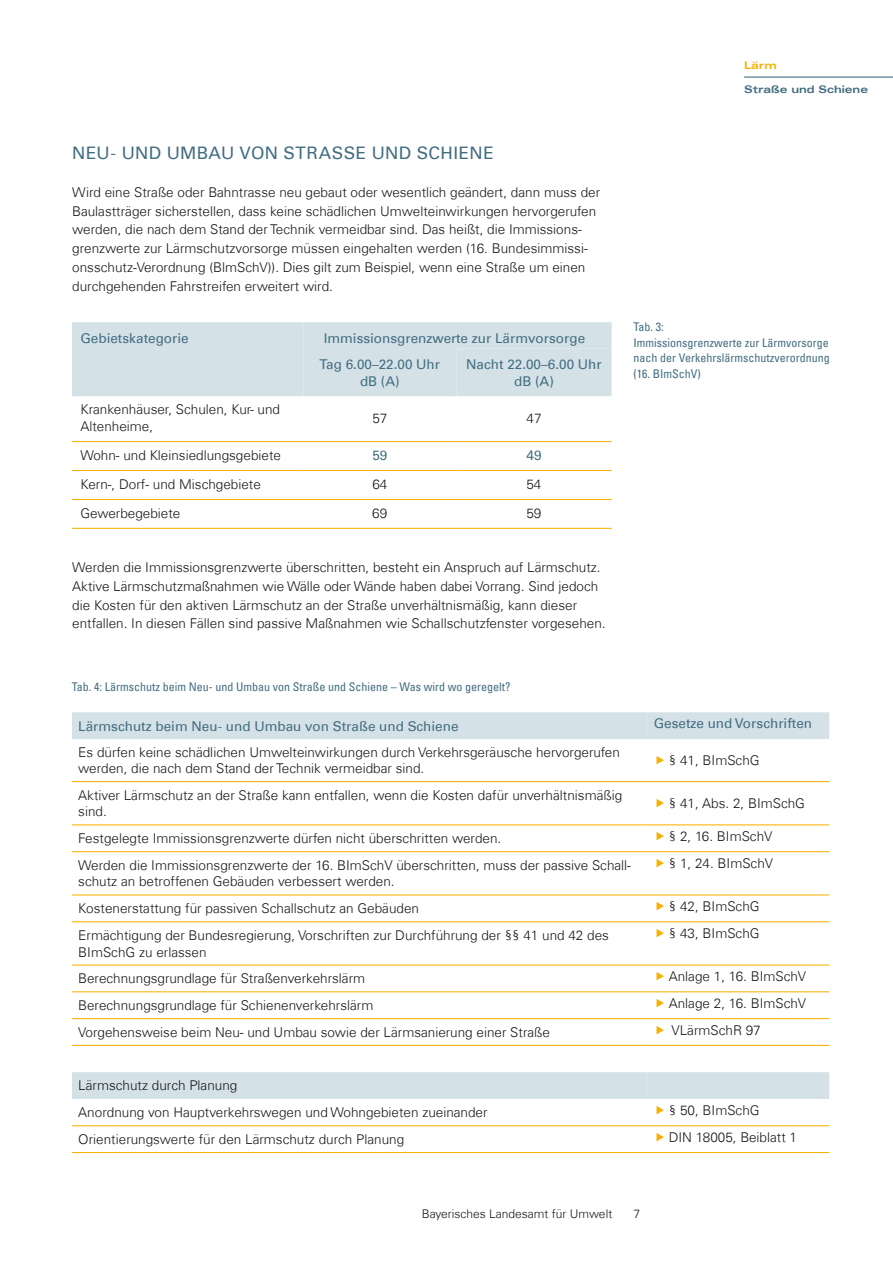
<style>
.page{position:relative;width:893px;height:1263px;background:#fff}
.page>*{position:absolute;margin:0;border:0;box-sizing:border-box;transform-origin:0 0}
.t1{font:17.25px "Univers Com 55 Roman";letter-spacing:.02em;color:#426d81}
.Tabellentext_Thema{font:300 13.5px/16.5px "Univers Com 45";color:#171715}
.Fließ_Thema{font:300 13.5px/18.8px "Univers Com 45";color:#171715}
.Tabellenhead_Thema{font:13.5px/16.5px "Univers Com 55 Roman";color:#426d81;text-align:center}
.Tabellentext_Thema-2{font:13.5px "Univers Com 55 Roman";color:#426d81}
.Bildunterschrift_Umw{font:condensed 12px/15.8px "Univers Com 57";color:#426d81}
.t2{font:300 12px "Univers Com 45";color:#171715}
.t3{font:10.5px "Univers Com 63 Bold Ext";color:#426d81}
.t4{font:10.5px "Univers Com 63 Bold Ext";color:#f8b000}
</style>
<div class="page">
<hr style="left:744px;top:77px;width:149px;height:1px;background:#426d81">
<div style="left:72px;top:322px;width:540px;height:74px;background:#d4e1e7"></div>
<hr style="left:72px;top:499px;width:231px;height:1px;background:#f8b000">
<hr style="left:303px;top:499px;width:153px;height:1px;background:#f8b000">
<hr style="left:456px;top:499px;width:156px;height:1px;background:#f8b000">
<hr style="left:72px;top:441px;width:231px;height:1px;background:#f8b000">
<hr style="left:303px;top:441px;width:153px;height:1px;background:#f8b000">
<hr style="left:456px;top:441px;width:156px;height:1px;background:#f8b000">
<hr style="left:72px;top:470px;width:231px;height:1px;background:#f8b000">
<hr style="left:303px;top:470px;width:153px;height:1px;background:#f8b000">
<hr style="left:456px;top:470px;width:156px;height:1px;background:#f8b000">
<hr style="left:72px;top:528px;width:231px;height:1px;background:#f8b000">
<hr style="left:303px;top:528px;width:153px;height:1px;background:#f8b000">
<hr style="left:456px;top:528px;width:156px;height:1px;background:#f8b000">
<svg style="left:72px;top:712px;width:576px;height:387px"></svg>
<svg style="left:648px;top:712px;width:181px;height:387px"></svg>
<hr style="left:72px;top:781px;width:576px;height:1px;background:#f8b000">
<hr style="left:648px;top:781px;width:181px;height:1px;background:#f8b000">
<hr style="left:72px;top:824px;width:576px;height:1px;background:#f8b000">
<hr style="left:648px;top:824px;width:181px;height:1px;background:#f8b000">
<hr style="left:72px;top:851px;width:576px;height:1px;background:#f8b000">
<hr style="left:648px;top:851px;width:181px;height:1px;background:#f8b000">
<hr style="left:72px;top:894px;width:576px;height:1px;background:#f8b000">
<hr style="left:648px;top:894px;width:181px;height:1px;background:#f8b000">
<hr style="left:72px;top:921px;width:576px;height:1px;background:#f8b000">
<hr style="left:648px;top:921px;width:181px;height:1px;background:#f8b000">
<hr style="left:72px;top:964px;width:576px;height:1px;background:#f8b000">
<hr style="left:648px;top:964px;width:181px;height:1px;background:#f8b000">
<hr style="left:72px;top:991px;width:576px;height:1px;background:#f8b000">
<hr style="left:648px;top:991px;width:181px;height:1px;background:#f8b000">
<hr style="left:72px;top:1018px;width:576px;height:1px;background:#f8b000">
<hr style="left:648px;top:1018px;width:181px;height:1px;background:#f8b000">
<hr style="left:72px;top:1045px;width:576px;height:1px;background:#f8b000">
<hr style="left:648px;top:1045px;width:181px;height:1px;background:#f8b000">
<hr style="left:72px;top:1125px;width:576px;height:1px;background:#f8b000">
<hr style="left:648px;top:1125px;width:181px;height:1px;background:#f8b000">
<hr style="left:72px;top:1152px;width:576px;height:1px;background:#f8b000">
<hr style="left:648px;top:1152px;width:181px;height:1px;background:#f8b000">
<svg style="left:657px;top:756px;width:7px;height:8px"></svg>
<svg style="left:657px;top:799px;width:7px;height:9px"></svg>
<svg style="left:657px;top:832px;width:7px;height:9px"></svg>
<svg style="left:657px;top:859px;width:7px;height:8px"></svg>
<svg style="left:657px;top:902px;width:7px;height:9px"></svg>
<svg style="left:657px;top:929px;width:7px;height:8px"></svg>
<svg style="left:657px;top:972px;width:7px;height:9px"></svg>
<svg style="left:657px;top:999px;width:7px;height:8px"></svg>
<svg style="left:657px;top:1026px;width:7px;height:8px"></svg>
<p class="t4" style="left:744px;top:59px;width:34px">Lärm</p>
<p class="t1" style="left:72px;top:143px;width:423px">NEU- UND UMBAU VON STRASSE UND SCHIENE</p>
<p class="Fließ_Thema" style="left:72px;top:183px;width:529px">Wird eine Straße oder Bahntrasse neu gebaut oder wesentlich geändert, dann muss der Baulastträger sicherstellen, dass keine schädlichen Umwelteinwirkungen hervorgerufen werden, die nach dem Stand der Technik vermeidbar sind. Das heißt, die Immissions&shy;grenzwerte zur Lärmschutzvorsorge müssen eingehalten werden (16. Bundesimmissi&shy;onsschutz-Verordnung (BlmSchV)). Dies gilt zum Beispiel, wenn eine Straße um einen durchgehenden Fahrstreifen erweitert wird.</p>
<p class="Tabellenhead_Thema" style="left:80px;top:330px;width:110px">Gebietskategorie</p>
<p class="Tabellenhead_Thema" style="left:324px;top:330px;width:263px">Immissionsgrenzwerte zur Lärmvorsorge</p>
<p class="Tabellenhead_Thema" style="left:320px;top:356px;width:122px">Tag 6.00–22.00 Uhr dB (A)</p>
<p class="Tabellenhead_Thema" style="left:466px;top:356px;width:137px">Nacht 22.00–6.00 Uhr dB (A)</p>
<p class="Tabellentext_Thema" style="left:80px;top:401px;width:201px">Krankenhäuser, Schulen, Kur- und<br>Altenheime,</p>
<p class="Tabellentext_Thema" style="left:372px;top:410px;width:17px">57</p>
<p class="Tabellentext_Thema" style="left:526px;top:410px;width:17px">47</p>
<p class="Tabellentext_Thema" style="left:80px;top:447px;width:202px">Wohn- und Kleinsiedlungsgebiete</p>
<p class="Tabellentext_Thema-2" style="left:372px;top:447px;width:17px">59</p>
<p class="Tabellentext_Thema-2" style="left:526px;top:447px;width:17px">49</p>
<p class="Tabellentext_Thema" style="left:80px;top:476px;width:182px">Kern-, Dorf- und Mischgebiete</p>
<p class="Tabellentext_Thema" style="left:372px;top:476px;width:17px">64</p>
<p class="Tabellentext_Thema" style="left:526px;top:476px;width:17px">54</p>
<p class="Tabellentext_Thema" style="left:80px;top:505px;width:101px">Gewerbegebiete</p>
<p class="Tabellentext_Thema" style="left:372px;top:505px;width:17px">69</p>
<p class="Tabellentext_Thema" style="left:526px;top:505px;width:17px">59</p>
<p class="Fließ_Thema" style="left:72px;top:558px;width:535px">Werden die Immissionsgrenzwerte überschritten, besteht ein Anspruch auf Lärmschutz.<br>Aktive Lärmschutzmaßnahmen wie Wälle oder Wände haben dabei Vorrang. Sind jedoch die Kosten für den aktiven Lärmschutz an der Straße unverhältnismäßig, kann dieser entfallen. In diesen Fällen sind passive Maßnahmen wie Schallschutzfenster vorgesehen.</p>
<p class="t3" style="left:744px;top:84px;width:125px">Straße und Schiene</p>
<p class="Bildunterschrift_Umw" style="left:634px;top:319px;width:198px">Tab. 3:<br>Immissionsgrenzwerte zur Lärmvorsorge nach der Verkehrslärmschutzverordnung (16. BImSchV)</p>
<p class="Bildunterschrift_Umw" style="left:72px;top:679px;width:440px">Tab. 4: Lärmschutz beim Neu- und Umbau von Straße und Schiene – Was wird wo geregelt?</p>
<p class="Tabellenhead_Thema" style="left:78px;top:717px;width:382px">Lärmschutz beim Neu- und Umbau von Straße und Schiene</p>
<p class="Tabellenhead_Thema" style="left:654px;top:715px;width:160px">Gesetze und Vorschriften</p>
<p class="Tabellentext_Thema" style="left:78px;top:743px;width:543px">Es dürfen keine schädlichen Umwelteinwirkungen durch Verkehrsgeräusche hervorgerufen werden, die nach dem Stand der Technik vermeidbar sind.</p>
<p class="Tabellentext_Thema" style="left:669px;top:752px;width:92px">§ 41, BImSchG</p>
<p class="Tabellentext_Thema" style="left:78px;top:787px;width:545px">Aktiver Lärmschutz an der Straße kann entfallen, wenn die Kosten dafür unverhältnismäßig sind.</p>
<p class="Tabellentext_Thema" style="left:669px;top:795px;width:138px">§ 41, Abs. 2, BImSchG</p>
<p class="Tabellentext_Thema" style="left:78px;top:830px;width:425px">Festgelegte Immissionsgrenzwerte dürfen nicht überschritten werden.</p>
<p class="Tabellentext_Thema" style="left:669px;top:828px;width:105px">§ 2, 16. BImSchV</p>
<p class="Tabellentext_Thema" style="left:78px;top:857px;width:554px">Werden die Immissionsgrenzwerte der 16. BImSchV überschritten, muss der passive Schall&shy;schutz an betroffenen Gebäuden verbessert werden.</p>
<p class="Tabellentext_Thema" style="left:669px;top:855px;width:106px">§ 1, 24. BImSchV</p>
<p class="Tabellentext_Thema" style="left:78px;top:900px;width:342px">Kostenerstattung für passiven Schallschutz an Gebäuden</p>
<p class="Tabellentext_Thema" style="left:669px;top:898px;width:92px">§ 42, BImSchG</p>
<p class="Tabellentext_Thema" style="left:78px;top:927px;width:532px">Ermächtigung der Bundesregierung, Vorschriften zur Durchführung der §§ 41 und 42 des<br>BImSchG zu erlassen</p>
<p class="Tabellentext_Thema" style="left:669px;top:925px;width:92px">§ 43, BImSchG</p>
<p class="Tabellentext_Thema" style="left:78px;top:970px;width:288px">Berechnungsgrundlage für Straßenverkehrslärm</p>
<p class="Tabellentext_Thema" style="left:669px;top:968px;width:139px">Anlage 1, 16. BImSchV</p>
<p class="Tabellentext_Thema" style="left:78px;top:997px;width:297px">Berechnungsgrundlage für Schienenverkehrslärm</p>
<p class="Tabellentext_Thema" style="left:669px;top:995px;width:139px">Anlage 2, 16. BImSchV</p>
<p class="Tabellentext_Thema" style="left:78px;top:1024px;width:473px">Vorgehensweise beim Neu- und Umbau sowie der Lärmsanierung einer Straße</p>
<p class="Tabellentext_Thema" style="left:671px;top:1022px;width:91px">VLärmSchR 97</p>
<p class="Tabellentext_Thema" style="left:78px;top:1077px;width:161px">Lärmschutz durch Planung</p>
<p class="Tabellentext_Thema" style="left:78px;top:1104px;width:411px">Anordnung von Hauptverkehrswegen und Wohngebieten zueinander</p>
<p class="Tabellentext_Thema" style="left:669px;top:1102px;width:92px">§ 50, BImSchG</p>
<p class="Tabellentext_Thema" style="left:78px;top:1131px;width:327px">Orientierungswerte für den Lärmschutz durch Planung</p>
<p class="Tabellentext_Thema" style="left:669px;top:1129px;width:130px">DIN 18005, Beiblatt 1</p>
<p class="t2" style="left:422px;top:1207px;width:192px">Bayerisches Landesamt für Umwelt</p>
<p class="t2" style="left:634px;top:1207px;width:8px">7</p>
</div>
